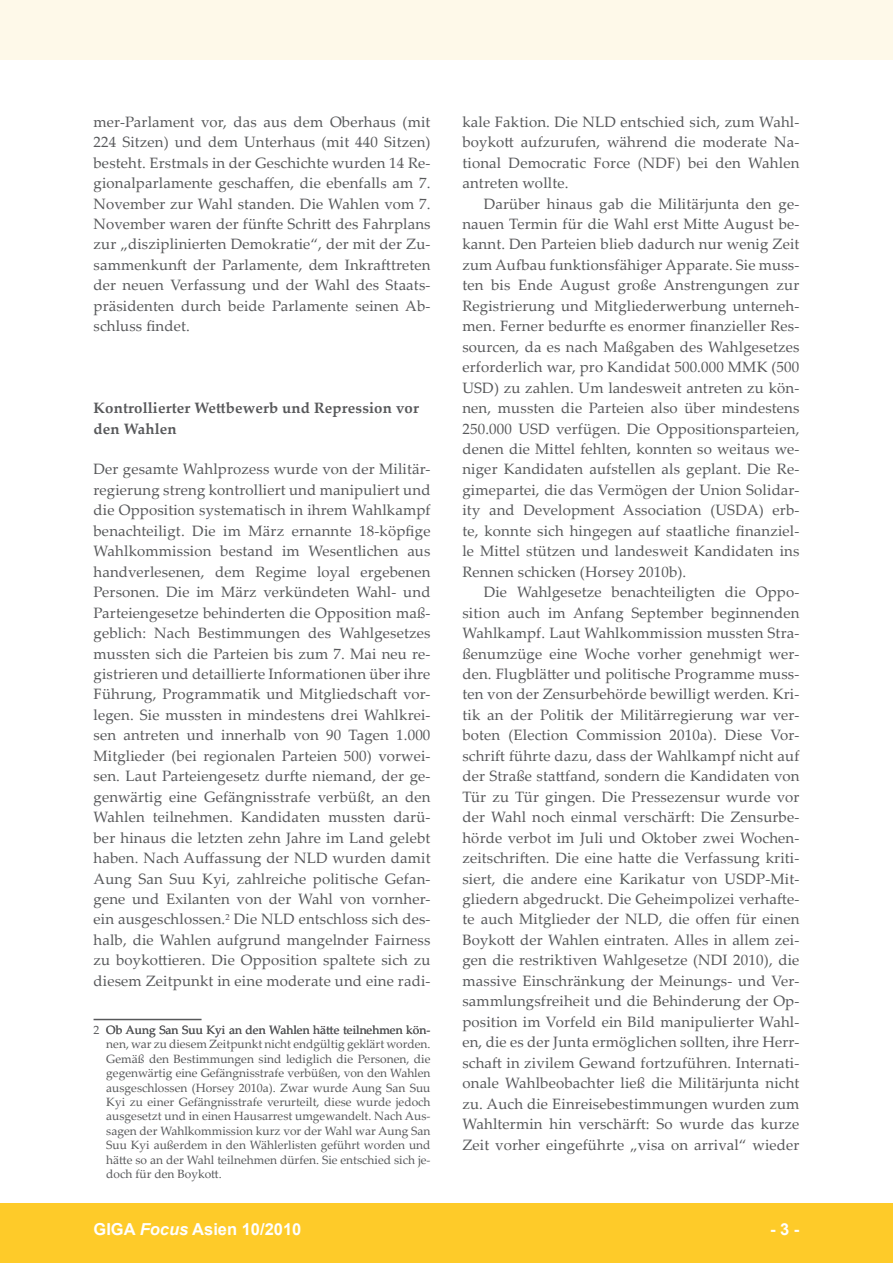
<style>
.page{position:relative;width:893px;height:1263px;background:#fff}
.page>*{position:absolute;margin:0;border:0;box-sizing:border-box;transform-origin:0 0}
.foc__text_fusszeile{font:700 16.5px "Arial";color:#fff}
.foc__text_seitenzahl{font:700 16.5px "Arial";color:#fff}
.foc__text_fliesstext{font:15px/20.4px "Palatino Linotype";letter-spacing:.01em;color:#57585a;text-align:justify}
.foc__text_1__absatz{font:15px/20.4px "Palatino Linotype";letter-spacing:.01em;color:#57585a;text-align:justify}
.foc__text_fussnoten{font:15px/20.4px "Palatino Linotype";letter-spacing:.01em;color:#57585a;text-align:justify}
.foc__text_ueberschri{font:700 15px/20.4px "Palatino Linotype";letter-spacing:.01em;color:#57585a}
.foc__text_fussnoten-2{font:12px/14.4px "Palatino Linotype";color:#57585a;text-align:justify}
.s1{font-style:italic}
</style>
<div class="page">
<div style="left:0;top:1203px;width:893px;height:60px;background:#fecb29"></div>
<div style="left:0;top:0;width:893px;height:60px;background:#fef9e9"></div>
<hr style="left:94px;top:1019px;width:108px;height:1px;background:#57585a">
<p class="foc__text_fliesstext" style="left:94px;top:111px;width:339px">mer-Parlament vor, das aus dem Oberhaus (mit 224 Sitzen) und dem Unterhaus (mit 440 Sitzen) besteht. Erstmals in der Geschichte wurden 14 Re&shy;gionalparlamente geschaffen, die ebenfalls am 7.<br>November zur Wahl standen. Die Wahlen vom 7.<br>November waren der fünfte Schritt des Fahrplans zur „disziplinierten Demokratie“, der mit der Zu&shy;sammenkunft der Parlamente, dem Inkrafttreten der neuen Verfassung und der Wahl des Staats&shy;präsidenten durch beide Parlamente seinen Ab&shy;schluss findet.</p>
<p class="foc__text_ueberschri" style="left:94px;top:397px;width:327px">Kontrollierter Wettbewerb und Repression vor den Wahlen</p>
<p class="foc__text_1__absatz" style="left:94px;top:459px;width:339px">Der gesamte Wahlprozess wurde von der Militär&shy;regierung streng kontrolliert und manipuliert und die Opposition systematisch in ihrem Wahlkampf benachteiligt. Die im März ernannte 18-köpfige Wahlkommission bestand im Wesentlichen aus handverlesenen, dem Regime loyal ergebenen Personen. Die im März verkündeten Wahl- und Parteiengesetze behinderten die Opposition maß&shy;geblich: Nach Bestimmungen des Wahlgesetzes mussten sich die Parteien bis zum 7. Mai neu re&shy;gistrieren und detaillierte Informationen über ihre Führung, Programmatik und Mitgliedschaft vor&shy;legen. Sie mussten in mindestens drei Wahlkrei&shy;sen antreten und innerhalb von 90 Tagen 1.000<br>Mitglieder (bei regionalen Parteien 500) vorwei&shy;sen. Laut Parteiengesetz durfte niemand, der ge&shy;genwärtig eine Gefängnisstrafe verbüßt, an den Wahlen teilnehmen. Kandidaten mussten darü&shy;ber hinaus die letzten zehn Jahre im Land gelebt haben. Nach Auffassung der NLD wurden damit Aung San Suu Kyi, zahlreiche politische Gefan&shy;gene und Exilanten von der Wahl von vornher&shy;ein ausgeschlossen. Die NLD entschloss sich des&shy;halb, die Wahlen aufgrund mangelnder Fairness zu boykottieren. Die Opposition spaltete sich zu diesem Zeitpunkt in eine moderate und eine radi-</p>
<p class="foc__text_fussnoten-2" style="left:106px;top:1022px;width:326px">Ob Aung San Suu Kyi an den Wahlen hätte teilnehmen kön&shy;nen, war zu diesem Zeitpunkt nicht endgültig geklärt worden.<br>Gemäß den Bestimmungen sind lediglich die Personen, die gegenwärtig eine Gefängnisstrafe verbüßen, von den Wahlen ausgeschlossen (Horsey 2010a). Zwar wurde Aung San Suu Kyi zu einer Gefängnisstrafe verurteilt, diese wurde jedoch ausgesetzt und in einen Hausarrest umgewandelt. Nach Aus&shy;sagen der Wahlkommission kurz vor der Wahl war Aung San Suu Kyi außerdem in den Wählerlisten geführt worden und hätte so an der Wahl teilnehmen dürfen. Sie entschied sich je&shy;doch für den Boykott.</p>
<p class="foc__text_fussnoten" style="left:462px;top:111px;width:338px">kale Faktion. Die NLD entschied sich, zum Wahl&shy;boykott aufzurufen, während die moderate Na&shy;tional Democratic Force (NDF) bei den Wahlen antreten wollte.</p>
<p class="foc__text_fliesstext" style="left:462px;top:193px;width:339px;text-indent:21px">Darüber hinaus gab die Militärjunta den ge&shy;nauen Termin für die Wahl erst Mitte August be&shy;kannt. Den Parteien blieb dadurch nur wenig Zeit zum Aufbau funktionsfähiger Apparate. Sie muss&shy;ten bis Ende August große Anstrengungen zur Registrierung und Mitgliederwerbung unterneh&shy;men. Ferner bedurfte es enormer finanzieller Res&shy;sourcen, da es nach Maßgaben des Wahlgesetzes erforderlich war, pro Kandidat 500.000 MMK (500<br>USD) zu zahlen. Um landesweit antreten zu kön&shy;nen, mussten die Parteien also über mindestens 250.000 USD verfügen. Die Oppositionsparteien, denen die Mittel fehlten, konnten so weitaus we&shy;niger Kandidaten aufstellen als geplant. Die Re&shy;gimepartei, die das Vermögen der Union Solidar&shy;ity and Development Association (USDA) erb&shy;te, konnte sich hingegen auf staatliche finanziel&shy;le Mittel stützen und landesweit Kandidaten ins Rennen schicken (Horsey 2010b).</p>
<p class="foc__text_fliesstext" style="left:462px;top:581px;width:339px;text-indent:21px">Die Wahlgesetze benachteiligten die Oppo&shy;sition auch im Anfang September beginnenden Wahlkampf. Laut Wahlkommission mussten Stra&shy;ßenumzüge eine Woche vorher genehmigt wer&shy;den. Flugblätter und politische Programme muss&shy;ten von der Zensurbehörde bewilligt werden. Kri&shy;tik an der Politik der Militärregierung war ver&shy;boten (Election Commission 2010a). Diese Vor&shy;schrift führte dazu, dass der Wahlkampf nicht auf der Straße stattfand, sondern die Kandidaten von Tür zu Tür gingen. Die Pressezensur wurde vor der Wahl noch einmal verschärft: Die Zensurbe&shy;hörde verbot im Juli und Oktober zwei Wochen&shy;zeitschriften. Die eine hatte die Verfassung kriti&shy;siert, die andere eine Karikatur von USDP-Mit&shy;gliedern abgedruckt. Die Geheimpolizei verhafte&shy;te auch Mitglieder der NLD, die offen für einen Boykott der Wahlen eintraten. Alles in allem zei&shy;gen die restriktiven Wahlgesetze (NDI 2010), die massive Einschränkung der Meinungs- und Ver&shy;sammlungsfreiheit und die Behinderung der Op&shy;position im Vorfeld ein Bild manipulierter Wahl&shy;en, die es der Junta ermöglichen sollten, ihre Herr&shy;schaft in zivilem Gewand fortzuführen. Internati&shy;onale Wahlbeobachter ließ die Militärjunta nicht zu. Auch die Einreisebestimmungen wurden zum Wahltermin hin verschärft: So wurde das kurze Zeit vorher eingeführte „visa on arrival“ wieder</p>
<p class="foc__text_fusszeile" style="left:94px;top:1218px;width:209px">GIGA <span class="s1">Focus</span> Asien 10/2010</p>
<p class="foc__text_seitenzahl" style="left:770px;top:1218px;width:31px">- -</p>
</div>
